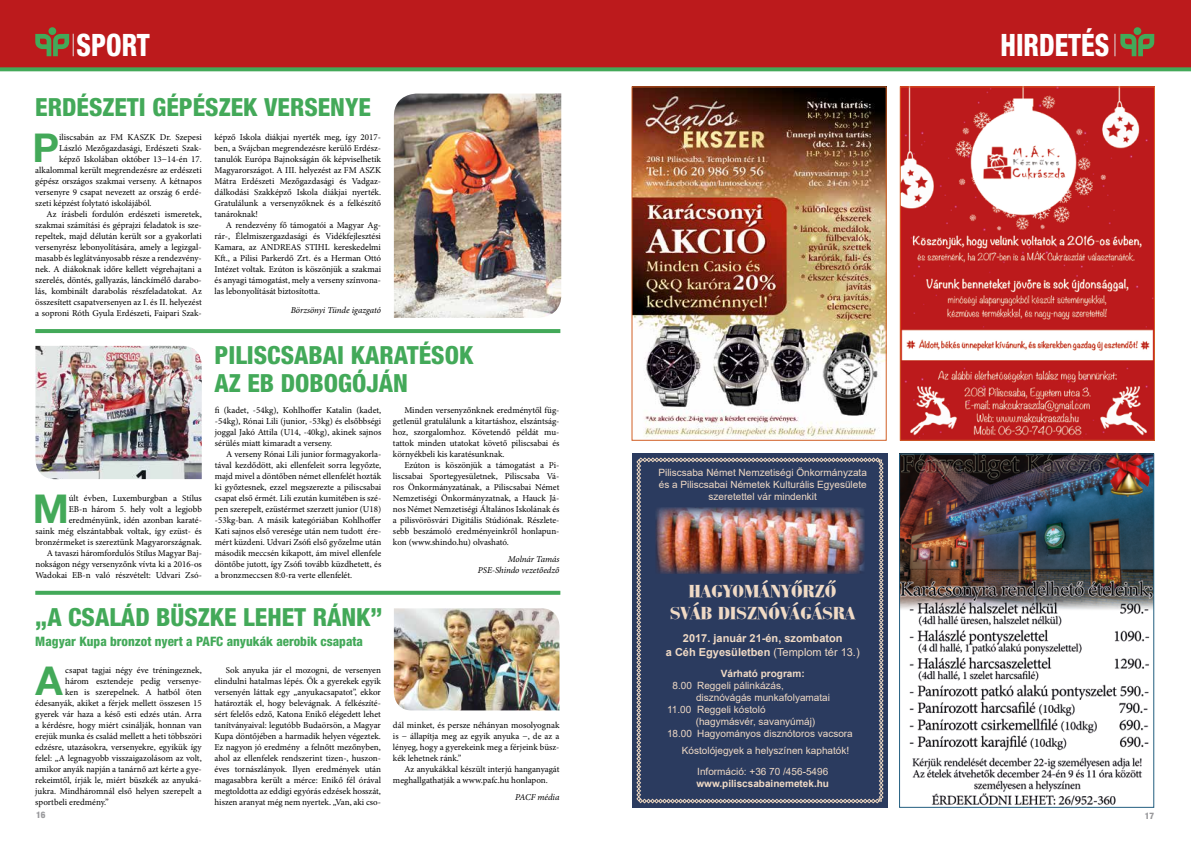
<style>
.page{position:relative;width:1191px;height:842px;background:#fff}
.page>*{position:absolute;margin:0;border:0;box-sizing:border-box;transform-origin:0 0}
.t1{font:700 39.8px "Helvetica Neue LT Pro";color:#43a959}
.t2{font:800 condensed 30.9px "Helvetica Neue LT Pro";color:#fff;scale:.88 1}
.t3{font:800 condensed 25px/28px "Helvetica Neue LT Pro";color:#43a959}
.t4{font:18px/21.6px "H Bauer Bodoni Blk Cn BT";letter-spacing:.01em;color:#f0dac5;text-align:center;scale:1.19 1}
.t5{font:800 condensed 13px "Helvetica Neue LT Pro";color:#43a959}
.t6{font:700 11px/14px "Arial";color:#f0dac5;text-align:center}
.t7{font:10px/12px "Arial";color:#f0dac5;text-align:center}
.t8{font:700 10px "Arial";color:#f0dac5}
.t9{font:9px/11px "Minion Pro";color:#000;text-align:justify}
.t10{font:italic 9px/11px "Minion Pro";letter-spacing:-.005em;color:#000;text-align:right}
.t11{font:800 condensed 9px "Helvetica Neue LT Pro";color:#98989b}
.s1{font-weight:400}
</style>
<div class="page">
<div style="left:0;top:0;width:1191px;height:71px;background:#bc1a1c"></div>
<div style="left:1133px;top:27px;width:8px;height:8px;background:#43a959;border-radius:50%"></div>
<div style="left:48px;top:27px;width:8px;height:8px;background:#43a959;border-radius:50%"></div>
<svg style="left:35px;top:34px;width:39px;height:22px"></svg>
<svg style="left:1114px;top:34px;width:40px;height:22px"></svg>
<svg style="left:0;top:67px;width:1191px;height:4px;background:#4c9d53"></svg>
<hr style="left:35px;top:329px;width:525px;height:4px;background:#43a959">
<svg style="left:35px;top:591px;width:525px;height:4px;background:#4cad61"></svg>
<img style="left:394px;top:94px;width:167px;height:224px">
<img style="left:394px;top:608px;width:165px;height:102px">
<img style="left:901px;top:88px;width:252px;height:351px">
<div style="left:899px;top:86px;width:256px;height:355px;border:1px solid #d15f25"></div>
<img style="left:633px;top:88px;width:251px;height:351px">
<div style="left:631px;top:86px;width:255px;height:355px;border:1px solid #d15f25"></div>
<img style="left:901px;top:455px;width:251px;height:351px">
<div style="left:899px;top:453px;width:255px;height:355px;border:1px solid #235e80"></div>
<img style="left:35px;top:346px;width:167px;height:133px">
<div style="left:632px;top:453px;width:255px;height:355px;background:#2b3b5f"></div>
<svg style="left:636px;top:458px;width:247px;height:345px"></svg>
<img style="left:655px;top:507px;width:209px;height:67px">
<h2 class="t2" style="left:77px;top:26px;width:85px">SPORT</h2>
<h2 class="t2" style="left:1000px;top:26px;width:125px">HIRDETÉS</h2>
<h3 class="t3" style="left:35px;top:93px;width:337px">ERDÉSZETI GÉPÉSZEK VERSENYE</h3>
<h1 class="t1" style="left:33px;top:123px;width:28px">P</h1>
<p class="t9" style="left:59px;top:131px;width:144px">iliscsabán az FM KASZK Dr. Szepesi</p>
<p class="t9" style="left:59px;top:142px;width:144px">László Mezőgazdasági, Erdészeti Szak-</p>
<p class="t9" style="left:59px;top:153px;width:144px">képző Iskolában október 13−14-én 17.</p>
<p class="t9" style="left:35px;top:164px;width:168px">alkalommal került megrendezésre az erdészeti</p>
<p class="t9" style="left:35px;top:175px;width:168px">gépész országos szakmai verseny. A kétnapos</p>
<p class="t9" style="left:35px;top:186px;width:168px">versenyre 9 csapat nevezett az ország 6 erdé-</p>
<p class="t9" style="left:35px;top:197px;width:118px">szeti képzést folytató iskolájából.</p>
<p class="t9" style="left:47px;top:208px;width:157px">Az írásbeli fordulón erdészeti ismeretek,</p>
<p class="t9" style="left:35px;top:219px;width:168px">szakmai számítási és géprajzi feladatok is sze-</p>
<p class="t9" style="left:35px;top:230px;width:168px">repeltek, majd délután került sor a gyakorlati</p>
<p class="t9" style="left:35px;top:241px;width:168px">versenyrész lebonyolítására, amely a legizgal-</p>
<p class="t9" style="left:35px;top:252px;width:168px">masabb és leglátványosabb része a rendezvény-</p>
<p class="t9" style="left:35px;top:263px;width:168px">nek. A diákoknak időre kellett végrehajtani a</p>
<p class="t9" style="left:35px;top:274px;width:168px">szerelés, döntés, gallyazás, lánckímélő darabo-</p>
<p class="t9" style="left:35px;top:285px;width:168px">lás, kombinált darabolás részfeladatokat. Az</p>
<p class="t9" style="left:35px;top:296px;width:168px">összesített csapatversenyen az I. és II. helyezést</p>
<p class="t9" style="left:35px;top:307px;width:168px">a soproni Róth Gyula Erdészeti, Faipari Szak-</p>
<h1 class="t1" style="left:33px;top:484px;width:38px">M</h1>
<p class="t9" style="left:35px;top:493px;width:168px;text-align:right">últ évben, Luxemburgban a Stílus<br>EB-n három 5. hely volt a legjobb eredményünk, idén azonban karaté-<br>saink még elszántabbak voltak, így ezüst- és bronzérmeket is szereztünk Magyarországnak.<br>A tavaszi háromfordulós Stílus Magyar Baj&shy;nokságon négy versenyzőnk vívta ki a 2016-os Wadokai EB-n való részvételt: Udvari Zsó-</p>
<p class="t9" style="left:215px;top:131px;width:168px">képző Iskola diákjai nyerték meg, így 2017- ben, a Svájcban megrendezésre kerülő Erdész&shy;tanulók Európa Bajnokságán ők képviselhetik Magyarországot. A III. helyezést az FM ASZK Mátra Erdészeti Mezőgazdasági és Vadgaz&shy;dálkodási Szakképző Iskola diákjai nyerték.<br>Gratulálunk a versenyzőknek és a felkészítő tanároknak!</p>
<p class="t9" style="left:215px;top:219px;width:168px;text-indent:11px">A rendezvény fő támogatói a Magyar Ag&shy;rár-, Élelmiszergazdasági és Vidékfejlesztési Kamara, az ANDREAS STIHL kereskedelmi Kft., a Pilisi Parkerdő Zrt. és a Herman Ottó Intézet voltak. Ezúton is köszönjük a szakmai és anyagi támogatást, mely a verseny színvona&shy;las lebonyolítását biztosította.</p>
<p class="t10" style="left:291px;top:305px;width:92px">Börzsönyi Tünde igazgató</p>
<h3 class="t3" style="left:214px;top:340px;width:260px">PILISCSABAI KARATÉSOK<br>AZ EB DOBOGÓJÁN</h3>
<p class="t9" style="left:215px;top:405px;width:168px">fi (kadet, -54kg), Kohlhoffer Katalin (kadet, -54kg), Rónai Lili (junior, -53kg) és elsőbbségi joggal Jakó Attila (U14, -40kg), akinek sajnos sérülés miatt kimaradt a verseny.</p>
<p class="t9" style="left:215px;top:449px;width:168px;text-indent:11px">A verseny Rónai Lili junior formagyakorla&shy;tával kezdődött, aki ellenfeleit sorra legyőzte, majd mivel a döntőben német ellenfelét hozták ki győztesnek, ezzel megszerezte a piliscsabai csapat első érmét. Lili ezután kumitében is szé&shy;pen szerepelt, ezüstérmet szerzett junior (U18) -53kg-ban. A másik kategóriában Kohlhoffer Kati sajnos első veresége után nem tudott ére&shy;mért küzdeni. Udvari Zsófi első győzelme után második meccsén kikapott, ám mivel ellenfele döntőbe jutott, így Zsófi tovább küzdhetett, és a bronzmeccsen 8:0-ra verte ellenfelét.</p>
<p class="t9" style="left:393px;top:405px;width:168px;text-indent:11px">Minden versenyzőnknek eredménytől füg&shy;getlenül gratulálunk a kitartáshoz, elszántság&shy;hoz, szorgalomhoz. Követendő példát mu&shy;tattok minden utatokat követő piliscsabai és környékbeli kis karatésunknak.</p>
<p class="t9" style="left:393px;top:460px;width:168px;text-indent:11px">Ezúton is köszönjük a támogatást a Pi&shy;liscsabai Sportegyesületnek, Piliscsaba Vá&shy;ros Önkormányzatának, a Piliscsabai Német Nemzetiségi Önkormányzatnak, a Hauck Já&shy;nos Német Nemzetiségi Általános Iskolának és a pilisvörösvári Digitális Stúdiónak. Részlete&shy;sebb beszámoló eredményeinkről honlapun&shy;kon (www.shindo.hu) olvasható.</p>
<p class="t10" style="left:478px;top:554px;width:83px">Molnár Tamás<br>PSE-Shindo vezetőedző</p>
<h3 class="t3" style="left:35px;top:603px;width:349px">„A CSALÁD BÜSZKE LEHET RÁNK”</h3>
<h3 class="t5" style="left:35px;top:633px;width:329px">Magyar Kupa bronzot nyert a PAFC anyukák aerobik csapata</h3>
<h1 class="t1" style="left:36px;top:656px;width:29px">A</h1>
<p class="t9" style="left:65px;top:664px;width:138px">csapat tagjai négy éve tréningeznek,</p>
<p class="t9" style="left:65px;top:675px;width:138px">három esztendeje pedig versenye-</p>
<p class="t9" style="left:65px;top:686px;width:138px">ken is szerepelnek. A hatból öten</p>
<p class="t9" style="left:35px;top:697px;width:168px">édesanyák, akiket a férjek mellett összesen 15</p>
<p class="t9" style="left:35px;top:708px;width:168px">gyerek vár haza a késő esti edzés után. Arra</p>
<p class="t9" style="left:35px;top:719px;width:168px">a kérdésre, hogy miért csinálják, honnan van</p>
<p class="t9" style="left:35px;top:730px;width:168px">erejük munka és család mellett a heti többszöri</p>
<p class="t9" style="left:35px;top:741px;width:168px">edzésre, utazásokra, versenyekre, egyikük így</p>
<p class="t9" style="left:35px;top:752px;width:168px">felel: „A legnagyobb visszaigazolásom az volt,</p>
<p class="t9" style="left:35px;top:763px;width:168px">amikor anyák napján a tanárnő azt kérte a gye-</p>
<p class="t9" style="left:35px;top:774px;width:168px">rekeimtől, írják le, miért büszkék az anyuká-</p>
<p class="t9" style="left:35px;top:785px;width:168px">jukra. Mindháromnál első helyen szerepelt a</p>
<p class="t9" style="left:35px;top:796px;width:75px">sportbeli eredmény.”</p>
<p class="t11" style="left:36px;top:809px;width:11px">16</p>
<p class="t9" style="left:214px;top:664px;width:168px;text-indent:11px">Sok anyuka jár el mozogni, de versenyen elindulni hatalmas lépés. Ők a gyerekek egyik versenyén láttak egy „anyukacsapatot”, ekkor határozták el, hogy belevágnak. A felkészíté&shy;sért felelős edző, Katona Enikő elégedett lehet tanítványaival: legutóbb Budaörsön, a Magyar Kupa döntőjében a harmadik helyen végeztek.<br>Ez nagyon jó eredmény a felnőtt mezőnyben, ahol az ellenfelek rendszerint tizen-, huszon&shy;éves tornászlányok. Ilyen eredmények után magasabbra került a mérce: Enikő fél órával megtoldotta az eddigi egyórás edzések hosszát, hiszen aranyat még nem nyertek. „Van, aki cso-</p>
<p class="t9" style="left:393px;top:720px;width:168px">dál minket, és persze néhányan mosolyognak is − állapítja meg az egyik anyuka −, de az a lényeg, hogy a gyerekeink meg a férjeink büsz&shy;kék lehetnek ránk.”</p>
<p class="t9" style="left:393px;top:764px;width:168px;text-indent:11px">Az anyukákkal készült interjú hanganyagát meghallgathatják a www.pafc.hu honlapon.</p>
<p class="t10" style="left:515px;top:791px;width:46px">PACF média</p>
<p class="t7" style="left:658px;top:467px;width:210px">Piliscsaba Német Nemzetiségi Önkormányzata és a Piliscsabai Németek Kulturális Egyesülete szeretettel vár mindenkit</p>
<h3 class="t4" style="left:670px;top:580px;width:157px">HAGYOMÁNYŐRZŐ<br>SVÁB DISZNÓVÁGÁSRA</h3>
<p class="t6" style="left:666px;top:631px;width:195px">2017. január 21-én, szombaton<br>a Céh Egyesületben <span class="s1">(Templom tér 13.)</span></p>
<p class="t8" style="left:721px;top:666px;width:85px">Várható program:</p>
<p class="t7" style="left:672px;top:679px;width:113px">8.00 Reggeli pálinkázás,</p>
<p class="t7" style="left:696px;top:691px;width:135px">disznóvágás munkafolyamatai</p>
<p class="t7" style="left:667px;top:703px;width:100px">11.00 Reggeli kóstoló</p>
<p class="t7" style="left:695px;top:715px;width:121px">(hagymásvér, savanyúmáj)</p>
<p class="t7" style="left:667px;top:727px;width:187px">18.00 Hagyományos disznótoros vacsora</p>
<p class="t7" style="left:682px;top:740px;width:169px;line-height:20.5px">Kóstolójegyek a helyszínen kaphatók!<br>Információ: +36 70 /456-5496</p>
<p class="t8" style="left:696px;top:776px;width:134px">www.piliscsabainemetek.hu</p>
<p class="t11" style="left:1144px;top:810px;width:11px">17</p>
</div>
